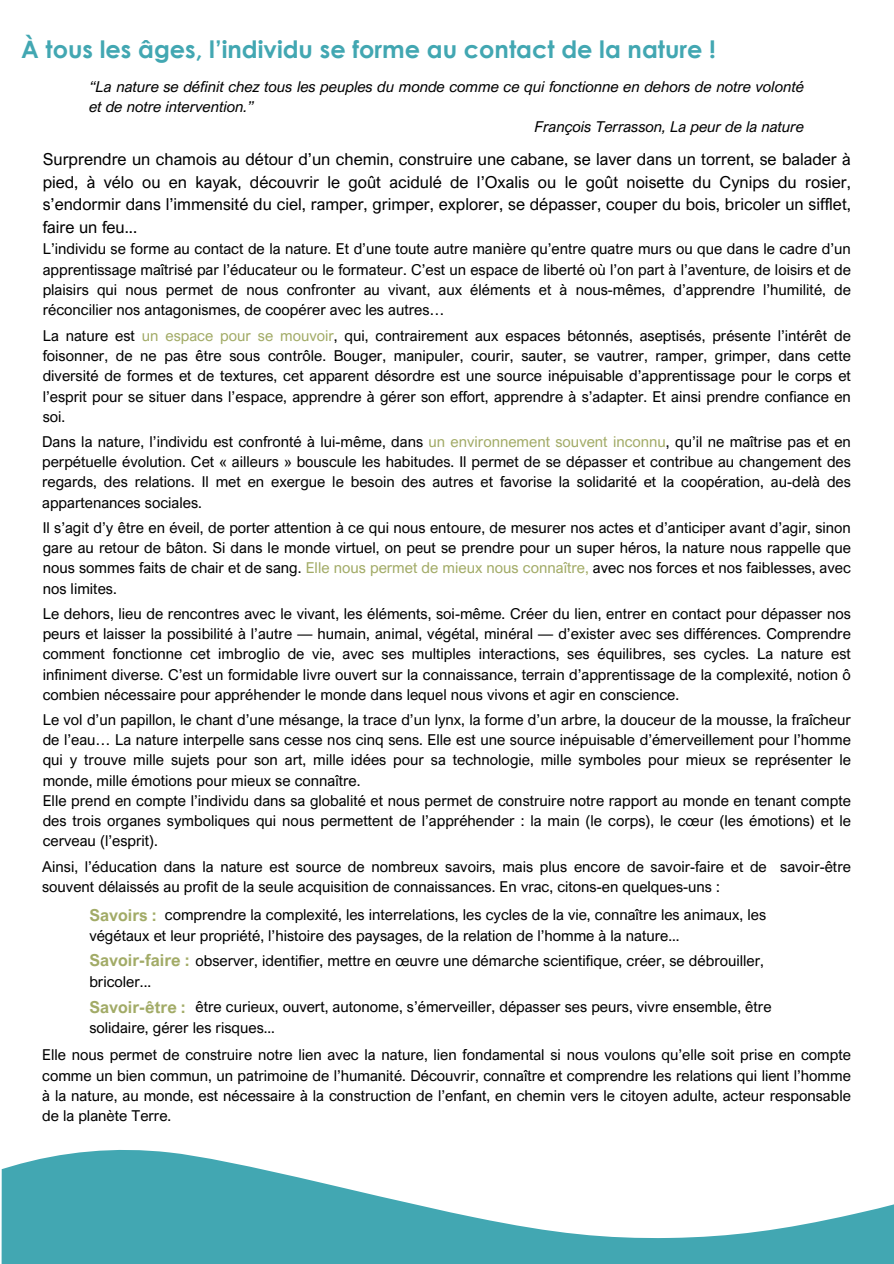
<style>
.page{position:relative;width:894px;height:1264px;background:#fff}
.page>*{position:absolute;margin:0;border:0;box-sizing:border-box;transform-origin:0 0}
.t1{font:700 24px "Century Gothic";color:#42a7b2}
.t2{font:16.5px/22.5px "Arial Nova";color:#000;text-align:justify}
.t3{font:700 16.5px "Arial Nova";color:#a2ab67}
.t4{font:15px/20.2px "Arial Nova";color:#000;text-align:justify}
.t5{font:italic 15px/20.2px "Arial Nova";color:#000}
.s1{color:#a2ab67}
.s2{font-weight:700;font-size:16.5px;color:#a2ab67}
</style>
<div class="page">
<svg style="left:1px;top:1149px;width:892px;height:114px;fill:#42a7b2"></svg>
<p class="t1" style="left:21px;top:34px;width:696px">À tous les âges, l’individu se forme au contact de la nature !</p>
<p class="t5" style="left:89px;top:76px;width:716px">“La nature se définit chez tous les peuples du monde comme ce qui fonctionne en dehors de notre volonté et de notre intervention.”</p>
<p class="t5" style="left:534px;top:116px;width:271px">François Terrasson, La peur de la nature</p>
<p class="t2" style="left:43px;top:148px;width:809px">Surprendre un chamois au détour d’un chemin, construire une cabane, se laver dans un torrent, se balader à pied, à vélo ou en kayak, découvrir le goût acidulé de l’Oxalis ou le goût noisette du Cynips du rosier, s’endormir dans l’immensité du ciel, ramper, grimper, explorer, se dépasser, couper du bois, bricoler un sifflet, faire un feu...</p>
<p class="t4" style="left:43px;top:238px;width:809px">L’individu se forme au contact de la nature. Et d’une toute autre manière qu’entre quatre murs ou que dans le cadre d’un apprentissage maîtrisé par l’éducateur ou le formateur. C’est un espace de liberté où l’on part à l’aventure, de loisirs et de plaisirs qui nous permet de nous confronter au vivant, aux éléments et à nous-mêmes, d’apprendre l’humilité, de réconcilier nos antagonismes, de coopérer avec les autres…</p>
<p class="t4" style="left:43px;top:325px;width:809px">La nature est <span class="s1">un espace pour se mouvoir</span>, qui, contrairement aux espaces bétonnés, aseptisés, présente l’intérêt de foisonner, de ne pas être sous contrôle. Bouger, manipuler, courir, sauter, se vautrer, ramper, grimper, dans cette diversité de formes et de textures, cet apparent désordre est une source inépuisable d’apprentissage pour le corps et l’esprit pour se situer dans l’espace, apprendre à gérer son effort, apprendre à s’adapter. Et ainsi prendre confiance en soi.</p>
<p class="t4" style="left:42px;top:431px;width:810px">Dans la nature, l’individu est confronté à lui-même, dans <span class="s1">un environnement souvent inconnu</span>, qu’il ne maîtrise pas et en perpétuelle évolution. Cet « ailleurs » bouscule les habitudes. Il permet de se dépasser et contribue au changement des regards, des relations. Il met en exergue le besoin des autres et favorise la solidarité et la coopération, au-delà des appartenances sociales.</p>
<p class="t4" style="left:43px;top:517px;width:809px">Il s’agit d’y être en éveil, de porter attention à ce qui nous entoure, de mesurer nos actes et d’anticiper avant d’agir, sinon gare au retour de bâton. Si dans le monde virtuel, on peut se prendre pour un super héros, la nature nous rappelle que nous sommes faits de chair et de sang. <span class="s1">Elle nous permet de mieux nous connaître,</span> avec nos forces et nos faiblesses, avec nos limites.</p>
<h1 class="t4" style="left:43px;top:603px;width:809px">Le dehors, lieu de rencontres avec le vivant, les éléments, soi-même. Créer du lien, entrer en contact pour dépasser nos peurs et laisser la possibilité à l’autre — humain, animal, végétal, minéral — d’exister avec ses différences. Comprendre comment fonctionne cet imbroglio de vie, avec ses multiples interactions, ses équilibres, ses cycles. La nature est infiniment diverse. C’est un formidable livre ouvert sur la connaissance, terrain d’apprentissage de la complexité, notion ô combien nécessaire pour appréhender le monde dans lequel nous vivons et agir en conscience.</h1>
<p class="t4" style="left:43px;top:709px;width:809px">Le vol d’un papillon, le chant d’une mésange, la trace d’un lynx, la forme d’un arbre, la douceur de la mousse, la fraîcheur de l’eau… La nature interpelle sans cesse nos cinq sens. Elle est une source inépuisable d’émerveillement pour l’homme qui y trouve mille sujets pour son art, mille idées pour sa technologie, mille symboles pour mieux se représenter le monde, mille émotions pour mieux se connaître.</p>
<p class="t4" style="left:43px;top:790px;width:809px">Elle prend en compte l’individu dans sa globalité et nous permet de construire notre rapport au monde en tenant compte des trois organes symboliques qui nous permettent de l’appréhender : la main (le corps), le cœur (les émotions) et le cerveau (l’esprit).</p>
<p class="t4" style="left:42px;top:855px;width:810px">Ainsi, l’éducation dans la nature est source de nombreux savoirs, mais plus encore de savoir-faire et de savoir-être souvent délaissés au profit de la seule acquisition de connaissances. En vrac, citons-en quelques-uns :</p>
<h2 class="t3" style="left:89px;top:904px;width:69px">Savoirs :</h2>
<p class="t4" style="left:89px;top:949px;width:675px"><span class="s2">Savoir-faire :</span> observer, identifier, mettre en œuvre une démarche scientifique, créer, se débrouiller,</p>
<p class="t3" style="left:89px;top:996px;width:98px">Savoir-être :</p>
<h2 class="t4" style="left:165px;top:904px;width:602px">comprendre la complexité, les interrelations, les cycles de la vie, connaître les animaux, les</h2>
<p class="t4" style="left:89px;top:925px;width:591px">végétaux et leur propriété, l’histoire des paysages, de la relation de l’homme à la nature...</p>
<h2 class="t4" style="left:89px;top:970px;width:63px">bricoler...</h2>
<p class="t4" style="left:195px;top:996px;width:577px">être curieux, ouvert, autonome, s’émerveiller, dépasser ses peurs, vivre ensemble, être</p>
<p class="t4" style="left:89px;top:1017px;width:187px">solidaire, gérer les risques...</p>
<p class="t4" style="left:42px;top:1044px;width:810px">Elle nous permet de construire notre lien avec la nature, lien fondamental si nous voulons qu’elle soit prise en compte comme un bien commun, un patrimoine de l’humanité. Découvrir, connaître et comprendre les relations qui lient l’homme à la nature, au monde, est nécessaire à la construction de l’enfant, en chemin vers le citoyen adulte, acteur responsable de la planète Terre.</p>
</div>
